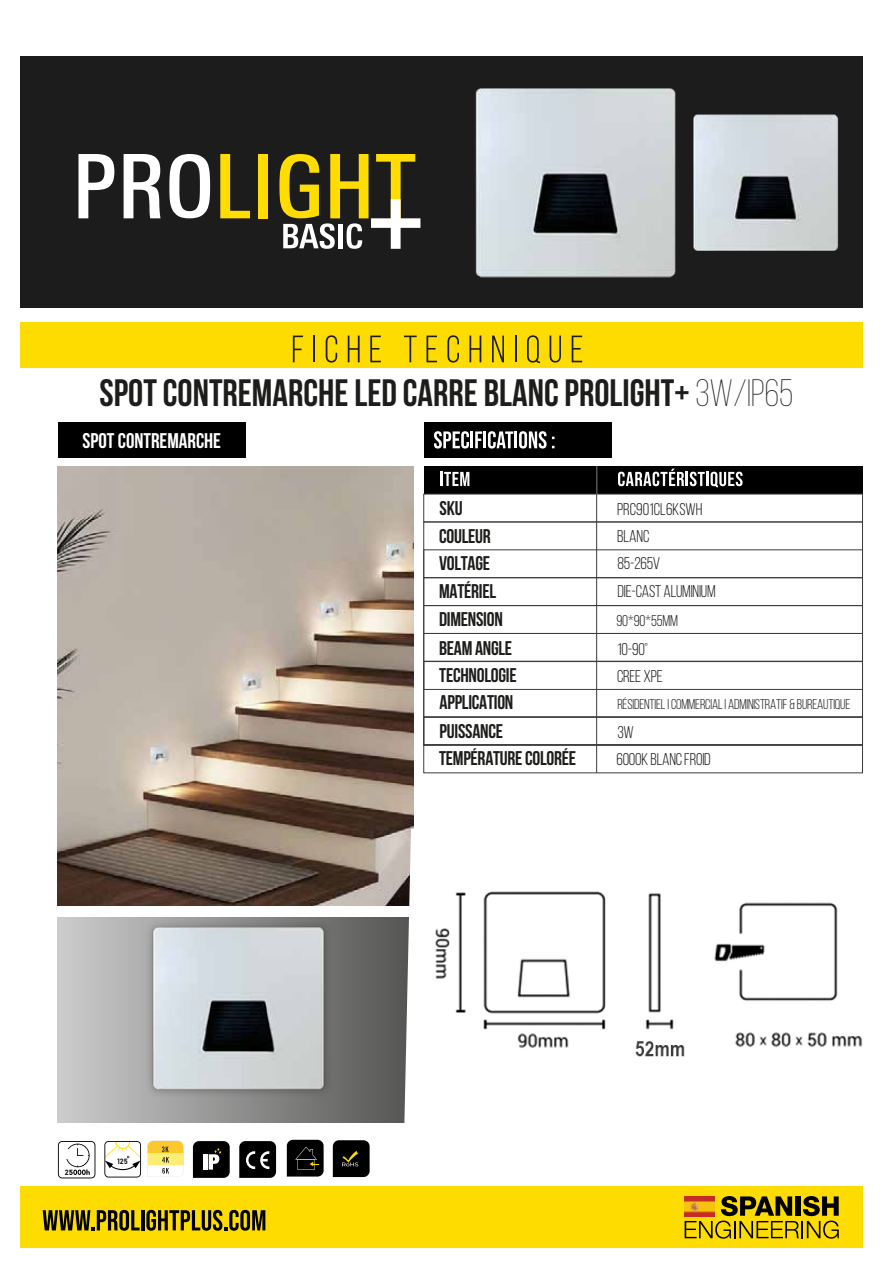
<style>
.page{position:relative;width:893px;height:1263px;background:#fff}
.page>*{position:absolute;margin:0;border:0;box-sizing:border-box;transform-origin:0 0}
.t1{font:700 38.1px "Bebas Neue";color:#1d1d1b}
.t2{font:700 21.3px "Bebas Neue";color:#fff}
.t3{font:700 19.8px/27.8px "Bebas Neue";letter-spacing:-.015em;color:#1d1d1b}
.t4{font:16.95px/27.6px "Bebas Neue";letter-spacing:-.015em;color:#1d1d1b}
.t5{font:15.6px "Bebas Neue";letter-spacing:-.015em;color:#1d1d1b}
.t6{font:14.1px "Bebas Neue";letter-spacing:-.015em;color:#1d1d1b}
.t7{font:7.5px "Bahnschrift";color:#1d1d1b}
.s1{font-weight:300}
</style>
<div class="page">
<div style="left:20px;top:56px;width:842px;height:252px;background:#1c1c1c"></div>
<div style="left:20px;top:323px;width:842px;height:45px;background:#ffdc00"></div>
<svg style="left:293px;top:336px;width:10px;height:26px"></svg>
<hr style="left:313px;top:336px;width:2px;height:26px;background:#1d1d1b">
<svg style="left:326px;top:335px;width:11px;height:28px"></svg>
<svg style="left:348px;top:336px;width:12px;height:26px"></svg>
<svg style="left:370px;top:336px;width:11px;height:26px"></svg>
<svg style="left:79px;top:154px;width:35px;height:64px"></svg>
<svg style="left:124px;top:154px;width:37px;height:64px"></svg>
<svg style="left:169px;top:154px;width:41px;height:64px"></svg>
<svg style="left:220px;top:154px;width:30px;height:64px"></svg>
<div style="left:258px;top:154px;width:10px;height:64px;background:#fd0"></div>
<div style="left:424px;top:423px;width:188px;height:35px;background:#000"></div>
<svg style="left:434px;top:431px;width:48px;height:17px"></svg>
<hr style="left:483px;top:431px;width:3px;height:17px;background:#fff">
<svg style="left:488px;top:431px;width:66px;height:17px"></svg>
<div style="left:58px;top:423px;width:188px;height:35px;background:#000"></div>
<div style="left:424px;top:466px;width:438px;height:28px;background:#000"></div>
<div style="left:424px;top:577px;width:439px;height:29px;border:1px solid #3c3c3b"></div>
<div style="left:424px;top:633px;width:439px;height:28px;border:1px solid #3c3c3b"></div>
<div style="left:424px;top:494px;width:439px;height:28px;border:1px solid #3c3c3b"></div>
<div style="left:424px;top:550px;width:439px;height:28px;border:1px solid #3c3c3b"></div>
<div style="left:424px;top:661px;width:439px;height:56px;border:1px solid #3c3c3b"></div>
<div style="left:424px;top:745px;width:439px;height:28px;border:1px solid #3c3c3b"></div>
<div style="left:424px;top:661px;width:439px;height:29px;border:1px solid #3c3c3b"></div>
<div style="left:424px;top:717px;width:439px;height:28px;border:1px solid #3c3c3b"></div>
<hr style="left:440px;top:472px;width:3px;height:14px;background:#fff">
<svg style="left:444px;top:472px;width:25px;height:14px"></svg>
<svg style="left:618px;top:469px;width:125px;height:18px"></svg>
<div style="left:424px;top:522px;width:439px;height:223px;border:1px solid #3c3c3b"></div>
<div style="left:20px;top:1186px;width:842px;height:62px;background:#ffdc00"></div>
<svg style="left:685px;top:1196px;width:154px;height:42px"></svg>
<svg style="left:43px;top:1210px;width:97px;height:21px"></svg>
<hr style="left:141px;top:1210px;width:3px;height:20px;background:#000">
<svg style="left:146px;top:1210px;width:119px;height:21px"></svg>
<svg style="left:58px;top:1141px;width:37px;height:37px"></svg>
<svg style="left:104px;top:1170px;width:37px;height:7px"></svg>
<svg style="left:287px;top:1170px;width:37px;height:6px"></svg>
<svg style="left:333px;top:1170px;width:37px;height:7px"></svg>
<svg style="left:147px;top:1170px;width:37px;height:7px"></svg>
<svg style="left:239px;top:1170px;width:37px;height:8px"></svg>
<svg style="left:193px;top:1170px;width:37px;height:8px"></svg>
<svg style="left:58px;top:917px;width:346px;height:205px;background:#b9b9b9"></svg>
<svg style="left:279px;top:154px;width:108px;height:95px"></svg>
<img style="left:58px;top:466px;width:355px;height:440px">
<hr style="left:596px;top:466px;width:1px;height:307px;background:#3c3c3b">
<img style="left:387px;top:88px;width:379px;height:276px">
<img style="left:77px;top:846px;width:324px;height:324px">
<img style="left:630px;top:56px;width:233px;height:263px">
<img style="left:404px;top:829px;width:459px;height:294px">
<h1 class="t1" style="left:100px;top:371px;width:695px">SPOT CONTREMARCHE LED CARRE BLANC PROLIGHT+ <span class="s1">3W/IP65</span></h1>
<p class="t2" style="left:83px;top:429px;width:140px">SPOT CONTREMARCHE</p>
<p class="t3" style="left:440px;top:494px;width:24px">SKU</p>
<p class="t3" style="left:439px;top:522px;width:53px">COULEUR</p>
<p class="t3" style="left:439px;top:577px;width:59px">MATÉRIEL</p>
<p class="t3" style="left:439px;top:549px;width:53px">VOLTAGE</p>
<p class="t3" style="left:439px;top:604px;width:75px;line-height:29.1px">DIMENSION<br>BEAM ANGLE</p>
<p class="t3" style="left:439px;top:661px;width:139px">TECHNOLOGIE<br>APPLICATION<br>PUISSANCE<br>TEMPÉRATURE COLORÉE</p>
<p class="t4" style="left:617px;top:495px;width:100px">PRC901CL6KSWH<br>BLANC<br>85-265V<br>DIE-CAST ALUMINIUM</p>
<p class="t5" style="left:616px;top:613px;width:63px">90*90*55MM</p>
<p class="t4" style="left:617px;top:635px;width:47px;line-height:27px">10-90°<br>CREE XPE</p>
<p class="t6" style="left:617px;top:696px;width:235px">RÉSIDENTIEL I COMMERCIAL I ADMINISTRATIF &amp; BUREAUTIQUE</p>
<p class="t4" style="left:616px;top:718px;width:96px">3W<br>6000K BLANC FROID</p>
<p class="t7" style="left:65px;top:1167px;width:5px">2</p>
<p class="t7" style="left:117px;top:1157px;width:12px">125</p>
</div>
